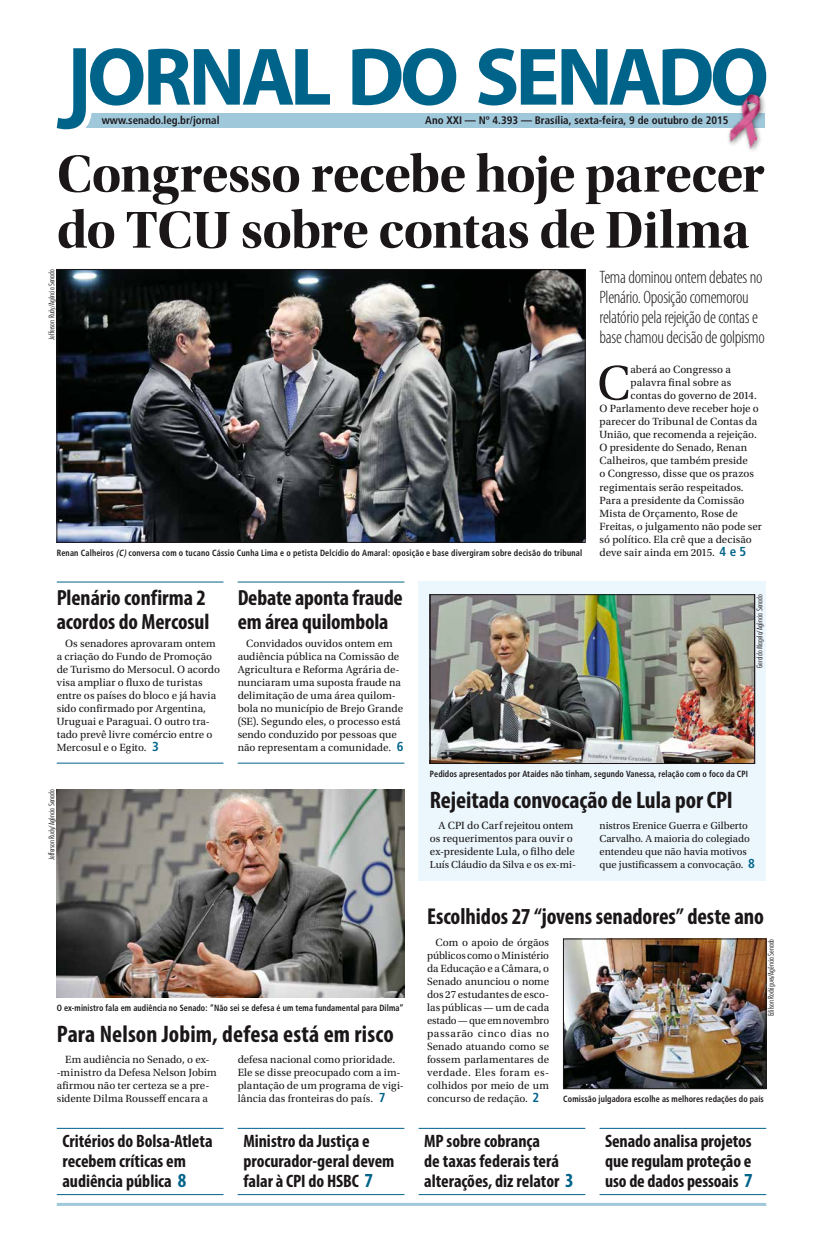
<style>
.page{position:relative;width:823px;height:1248px;background:#fff}
.page>*{position:absolute;margin:0;border:0;box-sizing:border-box;transform-origin:0 0}
.t1{font:54px/56px "Utopia Std Bold Disp";letter-spacing:-.01em;color:#1b1719}
.t2{font:50.8px "Utopia Std";color:#1b1719}
.t3{font:700 condensed 24px "Myriad Pro";letter-spacing:.005em;color:#1b1719}
.t4{font:700 condensed 23px "Myriad Pro";letter-spacing:-.005em;color:#1b1719}
.t5{font:700 condensed 22px/24px "Myriad Pro";letter-spacing:-.005em;color:#1b1719}
.t6{font:700 condensed 18px/20px "Myriad Pro";letter-spacing:-.005em;color:#1b1719}
.t7{font:300 condensed 18px/20px "Myriad Pro";letter-spacing:-.02em;color:#1b1719}
.t8{font:11px/13px "Utopia Std";letter-spacing:.005em;color:#1b1719}
.t9{font:700 condensed 10.9px "Frutiger";color:#1b1719}
.t10{font:10.6px/13px "Utopia Std";color:#1b1719}
.t11{font:700 condensed 9px "Frutiger";letter-spacing:.015em;color:#1b1719;scale:.9 1}
.t12{font:300 condensed 8px "Futura BT";color:#1b1719}
.s1{font-family:"Frutiger";font-weight:700;font-stretch:condensed;font-size:13px;color:#00638a}
.s2{font-style:italic}
.s3{font-size:20px;color:#00638a}
</style>
<div class="page">
<hr style="left:57px;top:1202px;width:708px;height:3px;background:#a0c8db">
<div style="left:75px;top:113px;width:689px;height:14px;background:#a0c8db"></div>
<svg style="left:57px;top:48px;width:273px;height:82px"></svg>
<svg style="left:352px;top:48px;width:104px;height:57px"></svg>
<svg style="left:478px;top:48px;width:287px;height:57px"></svg>
<div style="left:725px;top:90px;width:41px;height:64px;background:#1b1719;opacity:.5"></div>
<img style="left:727px;top:91px;width:39px;height:58px">
<img style="left:59px;top:271px;width:524px;height:269px">
<div style="left:57px;top:269px;width:528px;height:273px;border:1px solid #1b1719"></div>
<div style="left:418px;top:581px;width:347px;height:299px;background:#ecf7fd"></div>
<img style="left:565px;top:940px;width:198px;height:146px">
<div style="left:563px;top:938px;width:202px;height:150px;border:1px solid #1b1719"></div>
<hr style="left:237px;top:581px;width:167px;height:1px;background:#00638a">
<hr style="left:57px;top:762px;width:166px;height:1px;background:#00638a">
<hr style="left:237px;top:762px;width:167px;height:1px;background:#00638a">
<hr style="left:57px;top:581px;width:166px;height:1px;background:#00638a">
<img style="left:431px;top:596px;width:321px;height:165px">
<div style="left:429px;top:594px;width:325px;height:169px;border:1px solid #1b1719"></div>
<hr style="left:237px;top:1127px;width:167px;height:1px;background:#00638a">
<hr style="left:237px;top:1193px;width:167px;height:1px;background:#00638a">
<hr style="left:599px;top:1127px;width:166px;height:1px;background:#00638a">
<hr style="left:599px;top:1193px;width:166px;height:1px;background:#00638a">
<hr style="left:57px;top:1127px;width:166px;height:1px;background:#00638a">
<hr style="left:57px;top:1193px;width:166px;height:1px;background:#00638a">
<hr style="left:418px;top:1127px;width:167px;height:1px;background:#00638a">
<hr style="left:418px;top:1193px;width:167px;height:1px;background:#00638a">
<img style="left:57px;top:789px;width:347px;height:208px">
<p class="t9" style="left:102px;top:114px;width:119px">www.senado.leg.br/jornal</p>
<p class="t9" style="left:425px;top:114px;width:304px">Ano XXI — Nº 4.393 — Brasília, sexta-feira, 9 de outubro de 2015</p>
<h1 class="t1" style="left:57px;top:146px;width:709px">Congresso recebe hoje parecer do TCU sobre contas de Dilma</h1>
<h3 class="t7" style="left:599px;top:267px;width:167px">Tema dominou ontem debates no<br>Plenário. Oposição comemorou relatório pela rejeição de contas e base chamou decisão de golpismo</h3>
<h2 class="t2" style="left:596px;top:355px;width:35px">C</h2>
<p class="t8" style="left:630px;top:363px;width:102px">aberá ao Congresso a</p>
<p class="t12" style="left:47px;top:339px;width:72px;rotate:-90deg">Jefferson Rudy/Agência Senado</p>
<p class="t8" style="left:630px;top:376px;width:102px">palavra final sobre as</p>
<p class="t8" style="left:630px;top:389px;width:128px">contas do governo de 2014.</p>
<p class="t8" style="left:599px;top:402px;width:161px">O Parlamento deve receber hoje o</p>
<p class="t8" style="left:599px;top:415px;width:159px">parecer do Tribunal de Contas da</p>
<p class="t8" style="left:599px;top:428px;width:159px">União, que recomenda a rejeição.</p>
<p class="t8" style="left:599px;top:441px;width:149px">O presidente do Senado, Renan</p>
<p class="t8" style="left:599px;top:454px;width:150px">Calheiros, que também preside</p>
<p class="t8" style="left:599px;top:467px;width:156px">o Congresso, disse que os prazos</p>
<p class="t8" style="left:599px;top:480px;width:146px">regimentais serão respeitados.</p>
<p class="t8" style="left:599px;top:493px;width:146px">Para a presidente da Comissão</p>
<p class="t8" style="left:599px;top:506px;width:140px">Mista de Orçamento, Rose de</p>
<p class="t8" style="left:599px;top:519px;width:164px">Freitas, o julgamento não pode ser</p>
<p class="t8" style="left:599px;top:532px;width:154px">só político. Ela crê que a decisão</p>
<p class="t8" style="left:599px;top:545px;width:148px">deve sair ainda em 2015. <span class="s1">4 e 5</span></p>
<p class="t11" style="left:57px;top:547px;width:585px">Renan Calheiros <span class="s2">(C)</span>conversa com o tucano Cássio Cunha Lima e o petista Delcídio do Amaral: oposição e base divergiram sobre decisão do tribunal</p>
<h3 class="t5" style="left:57px;top:584px;width:154px">Plenário confirma 2 acordos do Mercosul</h3>
<h3 class="t5" style="left:237px;top:584px;width:167px">Debate aponta fraude em área quilombola</h3>
<p class="t8" style="left:57px;top:636px;width:165px;text-indent:9px">Os senadores aprovaram ontem a criação do Fundo de Promoção de Turismo do Mersocul. O acordo visa ampliar o fluxo de turistas entre os países do bloco e já havia sido confirmado por Argentina,<br>Uruguai e Paraguai. O outro tra&shy;tado prevê livre comércio entre o<br>Mercosul e o Egito. <span class="s1">3</span></p>
<p class="t8" style="left:237px;top:636px;width:167px;text-indent:9px">Convidados ouvidos ontem em audiência pública na Comissão de<br>Agricultura e Reforma Agrária de&shy;nunciaram uma suposta fraude na delimitação de uma área quilom&shy;bola no município de Brejo Grande (SE). Segundo eles, o processo está sendo conduzido por pessoas que não representam a comunidade. <span class="s1">6</span></p>
<p class="t12" style="left:47px;top:859px;width:72px;rotate:-90deg">Jefferson Rudy/Agência Senado</p>
<p class="t11" style="left:57px;top:1002px;width:386px">O ex-ministro fala em audiência no Senado: “Não sei se defesa é um tema fundamental para Dilma”</p>
<h3 class="t3" style="left:57px;top:1018px;width:338px">Para Nelson Jobim, defesa está em risco</h3>
<p class="t8" style="left:57px;top:1052px;width:161px;text-indent:9px">Em audiência no Senado, o ex--ministro da Defesa Nelson Jobim afirmou não ter certeza se a pre&shy;sidente Dilma Rousseff encara a</p>
<p class="t8" style="left:237px;top:1052px;width:168px">defesa nacional como prioridade.<br>Ele se disse preocupado com a im&shy;plantação de um programa de vigi&shy;lância das fronteiras do país. <span class="s1">7</span></p>
<p class="t12" style="left:754px;top:667px;width:75px;rotate:-90deg">Geraldo Magela/Agência Senado</p>
<p class="t11" style="left:429px;top:768px;width:355px">Pedidos apresentados por Ataídes não tinham, segundo Vanessa, relação com o foco da CPI</p>
<h3 class="t3" style="left:429px;top:784px;width:304px">Rejeitada convocação de Lula por CPI</h3>
<p class="t8" style="left:429px;top:818px;width:146px;text-indent:9px">A CPI do Carf rejeitou ontem os requerimentos para ouvir o ex-presidente Lula, o filho dele</p>
<p class="t10" style="left:429px;top:857px;width:147px">Luís Cláudio da Silva e os ex-mi-</p>
<p class="t10" style="left:599px;top:818px;width:157px">nistros Erenice Guerra e Gilberto Carvalho. A maioria do colegiado entendeu que não havia motivos que justificassem a convocação. <span class="s1">8</span></p>
<h3 class="t4" style="left:427px;top:901px;width:338px">Escolhidos 27 “jovens senadores” deste ano</h3>
<p class="t8" style="left:427px;top:935px;width:123px;text-align:justify;text-indent:9px">Com o apoio de órgãos públicos como o Ministério da Educação e a Câmara, o Senado anunciou o nome dos 27 estudantes de esco&shy;las públicas — um de cada estado — que em novembro passarão cinco dias no Senado atuando como se fossem parlamentares de verdade. Eles foram es&shy;colhidos por meio de um concurso de redação. <span class="s1">2</span></p>
<p class="t12" style="left:765px;top:1016px;width:79px;rotate:-90deg">Edilson Rodrigues/Agência Senado</p>
<p class="t11" style="left:563px;top:1093px;width:224px">Comissão julgadora escolhe as melhores redações do país</p>
<h3 class="t6" style="left:62px;top:1130px;width:152px">Critérios do Bolsa-Atleta recebem críticas em audiência pública <span class="s3">8</span></h3>
<h3 class="t6" style="left:424px;top:1130px;width:151px">MP sobre cobrança<br>de taxas federais terá alterações, diz relator <span class="s3">3</span></h3>
<h3 class="t6" style="left:243px;top:1130px;width:152px">Ministro da Justiça e procurador-geral devem falar à CPI do HSBC <span class="s3">7</span></h3>
<h3 class="t6" style="left:604px;top:1130px;width:149px;text-align:justify">Senado analisa projetos que regulam proteção e uso de dados pessoais <span class="s3">7</span></h3>
</div>
